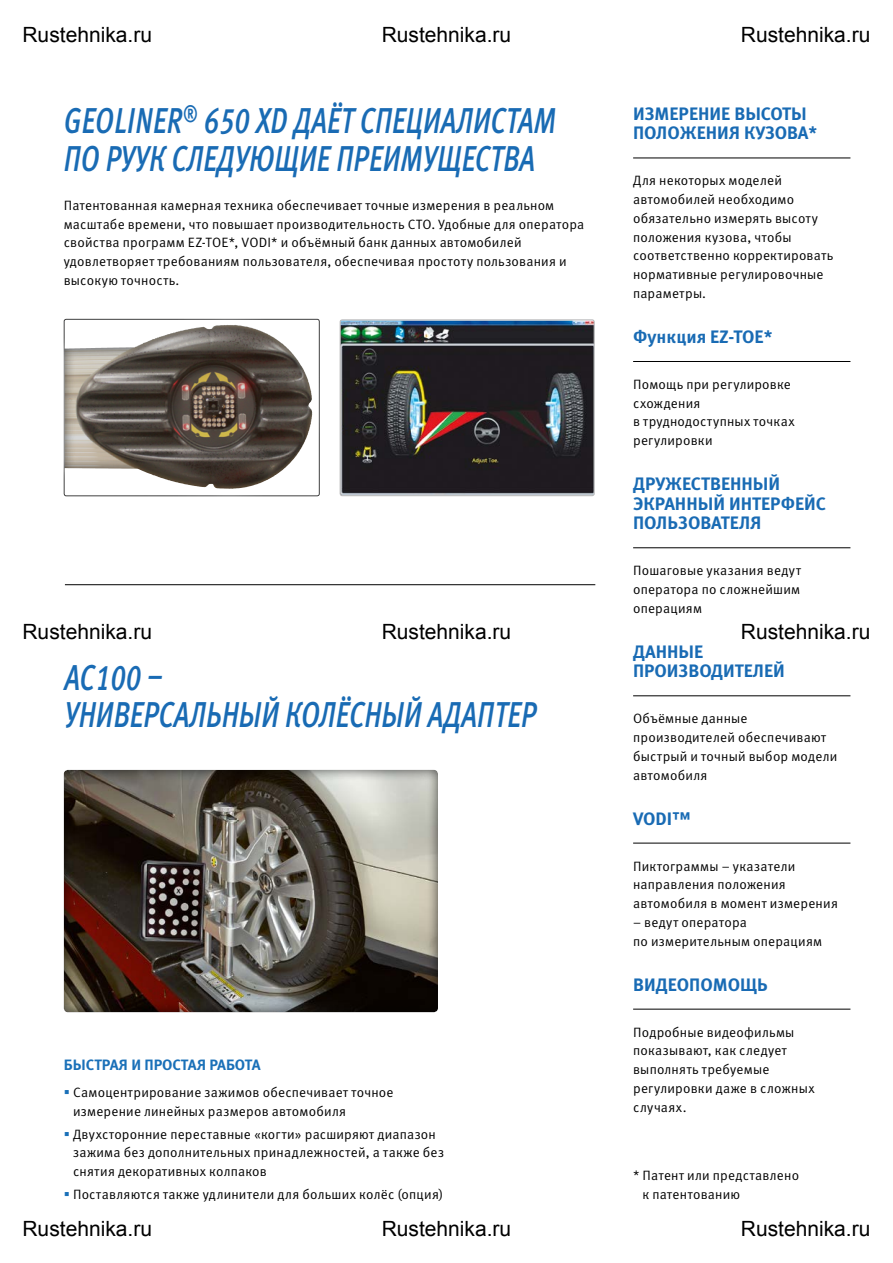
<style>
.page{position:relative;width:893px;height:1263px;background:#fff}
.page>*{position:absolute;margin:0;border:0;box-sizing:border-box;transform-origin:0 0}
.Überschrift_blau{font:italic 500 36px/37.5px "Meta Pro";color:#196bb4;scale:.75 1}
.Überschrift_Features{font:700 18px/19.5px "Meta Pro";color:#196bb4}
.Bildüberschrift{font:700 15px "Meta Pro";letter-spacing:-.01em;color:#1a70b8}
.Grundschrift{font:13.5px/18.8px "Meta Pro";letter-spacing:.015em;color:#000}
.s1{color:#1a70b8}
</style>
<div class="page">
<hr style="left:633px;top:158px;width:217px;height:1px;background:#000">
<hr style="left:633px;top:361px;width:217px;height:1px;background:#000">
<hr style="left:633px;top:547px;width:217px;height:1px;background:#000">
<hr style="left:633px;top:695px;width:217px;height:1px;background:#000">
<hr style="left:633px;top:843px;width:217px;height:1px;background:#000">
<hr style="left:633px;top:1009px;width:217px;height:1px;background:#000">
<hr style="left:65px;top:584px;width:530px;height:1px;background:#000">
<div style="left:63px;top:769px;width:376px;height:243px;background:#000;opacity:.75"></div>
<div style="left:62px;top:318px;width:258px;height:178px;background:#000;opacity:.75"></div>
<img style="left:342px;top:321px;width:251px;height:173px">
<div style="left:340px;top:319px;width:255px;height:177px;border:1px solid #bbbcbd;border-radius:2px"></div>
<p class="Überschrift_blau" style="left:64px;top:103px;width:658px">GEOLINER<sup>®</sup> 650 XD ДАЁТ СПЕЦИАЛИСТАМ<br>ПО РУУК СЛЕДУЮЩИЕ ПРЕИМУЩЕСТВА</p>
<p class="Grundschrift" style="left:64px;top:196px;width:522px">Патентованная камерная техника обеспечивает точные измерения в реальном масштабе времени, что повышает производительность СТО. Удобные для оператора свойства программ EZ-TOE*, VODI* и объёмный банк данных автомобилей удовлетворяет требованиям пользователя, обеспечивая простоту пользования и высокую точность.</p>
<p class="Überschrift_blau" style="left:64px;top:659px;width:631px">AC100 –<br>УНИВЕРСАЛЬНЫЙ КОЛЁСНЫЙ АДАПТЕР</p>
<p class="Bildüberschrift" style="left:64px;top:1055px;width:198px">БЫСТРАЯ И ПРОСТАЯ РАБОТА</p>
<p class="Grundschrift" style="left:73px;top:1083px;width:322px;text-indent:-9px"><span class="s1">▪</span> Самоцентрирование зажимов обеспечивает точное измерение линейных размеров автомобиля</p>
<p class="Grundschrift" style="left:73px;top:1125px;width:372px;text-indent:-9px"><span class="s1">▪</span> Двухсторонние переставные «когти» расширяют диапазон зажима без дополнительных принадлежностей, а также без снятия декоративных колпаков</p>
<p class="Grundschrift" style="left:64px;top:1185px;width:381px"><span class="s1">▪</span> Поставляются также удлинители для больших колёс (опция)</p>
<p class="Überschrift_Features" style="left:633px;top:104px;width:186px">ИЗМЕРЕНИЕ ВЫСОТЫ<br>ПОЛОЖЕНИЯ КУЗОВА*</p>
<p class="Grundschrift" style="left:633px;top:172px;width:202px">Для некоторых моделей автомобилей необходимо обязательно измерять высоту положения кузова, чтобы соответственно корректировать нормативные регулировочные параметры.</p>
<p class="Überschrift_Features" style="left:633px;top:327px;width:141px">Функция EZ-TOE*</p>
<p class="Grundschrift" style="left:633px;top:375px;width:163px">Помощь при регулировке схождения<br>в труднодоступных точках регулировки</p>
<p class="Überschrift_Features" style="left:633px;top:475px;width:194px">ДРУЖЕСТВЕННЫЙ<br>ЭКРАННЫЙ ИНТЕРФЕЙС<br>ПОЛЬЗОВАТЕЛЯ</p>
<p class="Grundschrift" style="left:633px;top:562px;width:169px;text-align:justify">Пошаговые указания ведут оператора по сложнейшим операциям</p>
<p class="Überschrift_Features" style="left:633px;top:642px;width:153px">ДАННЫЕ<br>ПРОИЗВОДИТЕЛЕЙ</p>
<p class="Grundschrift" style="left:633px;top:710px;width:206px">Объёмные данные производителей обеспечивают быстрый и точный выбор модели автомобиля</p>
<p class="Überschrift_Features" style="left:633px;top:809px;width:59px">VODI™</p>
<p class="Grundschrift" style="left:633px;top:857px;width:206px">Пиктограммы – указатели направления положения автомобиля в момент измерения</p>
<p class="Grundschrift" style="left:633px;top:913px;width:191px">– ведут оператора<br>по измерительным операциям</p>
<p class="Überschrift_Features" style="left:633px;top:975px;width:136px">ВИДЕОПОМОЩЬ</p>
<p class="Grundschrift" style="left:633px;top:1023px;width:183px">Подробные видеофильмы показывают, как следует выполнять требуемые регулировки даже в сложных случаях.</p>
<p class="Grundschrift" style="left:643px;top:1167px;width:158px;text-indent:-9px">* Патент или представлено к патентованию</p>
</div>
